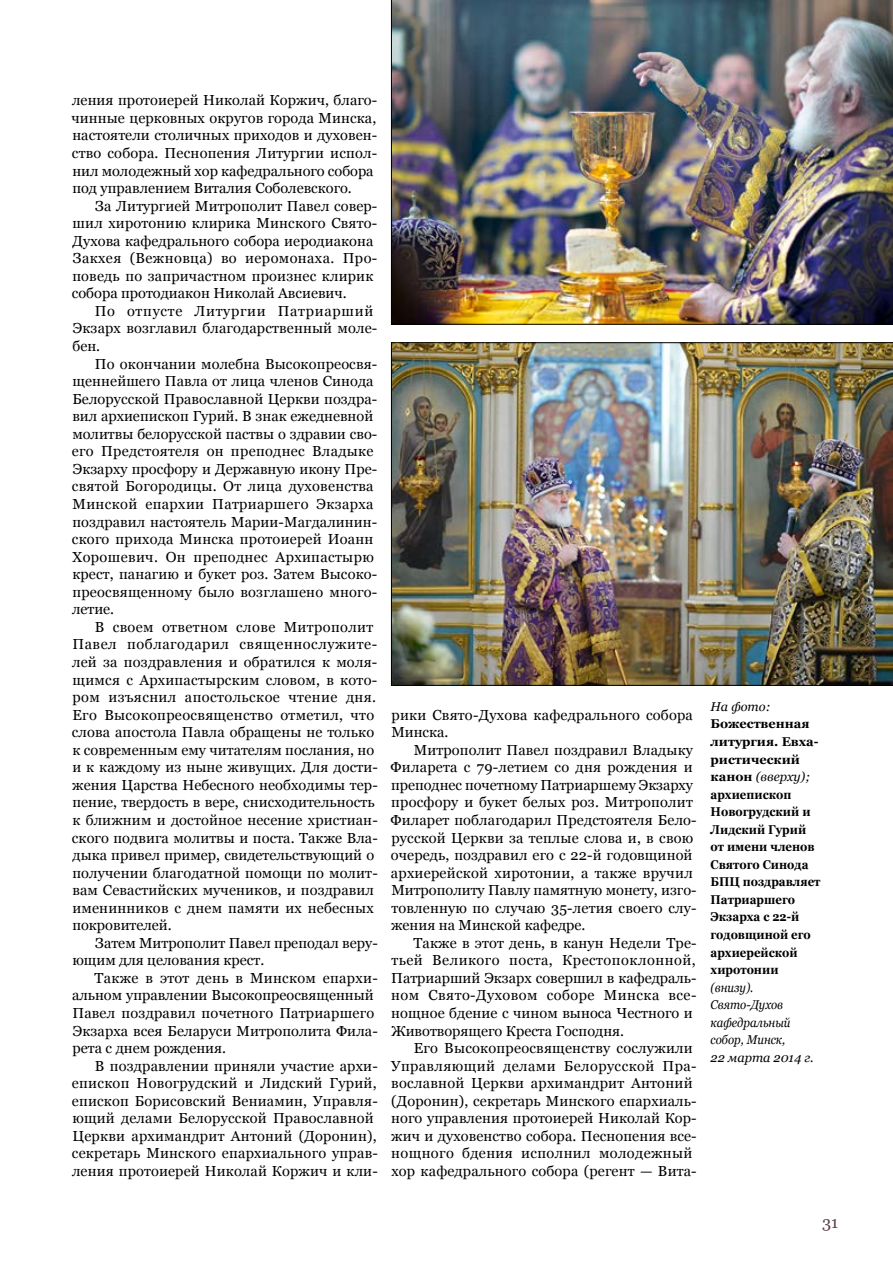
<style>
.page{position:relative;width:893px;height:1263px;background:#fff}
.page>*{position:absolute;margin:0;border:0;box-sizing:border-box;transform-origin:0 0}
.t1{font:16.5px "Georgia";color:#5d414d}
.t2{font:14.55px "Georgia";letter-spacing:.01em;color:#000}
.t3{font:14.55px "Georgia";letter-spacing:.03em;color:#000}
.t4{font:14.55px "Georgia";letter-spacing:.035em;color:#000}
.t5{font:14.55px "Georgia";letter-spacing:.04em;color:#000}
.t6{font:14.55px "Georgia";letter-spacing:.05em;color:#000}
.t7{font:700 12.75px/17.5px "Georgia";color:#000}
.s1{font-weight:400;font-style:italic}
</style>
<div class="page">
<img style="left:391px;top:0;width:502px;height:324px">
<img style="left:391px;top:342px;width:502px;height:343px">
<p class="t2" style="left:72px;top:91px;width:307px">ления протоиерей Николай Коржич, благо-</p>
<p class="t2" style="left:72px;top:109px;width:306px">чинные церковных округов города Минска,</p>
<p class="t2" style="left:72px;top:127px;width:306px">настоятели столичных приходов и духовен-</p>
<p class="t2" style="left:72px;top:144px;width:307px">ство собора. Песнопения Литургии испол-</p>
<p class="t2" style="left:72px;top:162px;width:303px">нил молодежный хор кафедрального собора</p>
<p class="t2" style="left:72px;top:179px;width:281px">под управлением Виталия Соболевского.</p>
<p class="t2" style="left:95px;top:197px;width:284px">За Литургией Митрополит Павел совер-</p>
<p class="t2" style="left:73px;top:214px;width:306px">шил хиротонию клирика Минского Свято-</p>
<p class="t2" style="left:73px;top:232px;width:302px">Духова кафедрального собора иеродиакона</p>
<p class="t3" style="left:73px;top:249px;width:306px">Закхея (Вежновца) во иеромонаха. Про-</p>
<p class="t2" style="left:72px;top:267px;width:303px">поведь по запричастном произнес клирик</p>
<p class="t2" style="left:72px;top:285px;width:276px">собора протодиакон Николай Авсиевич.</p>
<p class="t6" style="left:95px;top:302px;width:280px">По отпусте Литургии Патриарший</p>
<p class="t2" style="left:73px;top:320px;width:306px">Экзарх возглавил благодарственный моле-</p>
<p class="t2" style="left:73px;top:337px;width:29px">бен.</p>
<p class="t2" style="left:95px;top:355px;width:284px">По окончании молебна Высокопреосвя-</p>
<p class="t2" style="left:73px;top:372px;width:303px">щеннейшего Павла от лица членов Синода</p>
<p class="t2" style="left:72px;top:390px;width:306px">Белорусской Православной Церкви поздра-</p>
<p class="t2" style="left:72px;top:407px;width:302px">вил архиепископ Гурий. В знак ежедневной</p>
<p class="t2" style="left:72px;top:425px;width:306px">молитвы белорусской паствы о здравии сво-</p>
<p class="t2" style="left:72px;top:442px;width:303px">его Предстоятеля он преподнес Владыке</p>
<p class="t2" style="left:73px;top:460px;width:306px">Экзарху просфору и Державную икону Пре-</p>
<p class="t2" style="left:72px;top:478px;width:303px">святой Богородицы. От лица духовенства</p>
<p class="t2" style="left:72px;top:495px;width:303px">Минской епархии Патриаршего Экзарха</p>
<p class="t2" style="left:72px;top:513px;width:306px">поздравил настоятель Марии-Магдалинин-</p>
<p class="t2" style="left:72px;top:530px;width:303px">ского прихода Минска протоиерей Иоанн</p>
<p class="t2" style="left:72px;top:548px;width:303px">Хорошевич. Он преподнес Архипастырю</p>
<p class="t2" style="left:72px;top:565px;width:306px">крест, панагию и букет роз. Затем Высоко-</p>
<p class="t2" style="left:72px;top:583px;width:306px">преосвященному было возглашено много-</p>
<p class="t2" style="left:72px;top:600px;width:44px">летие.</p>
<p class="t2" style="left:95px;top:618px;width:280px">В своем ответном слове Митрополит</p>
<p class="t5" style="left:72px;top:636px;width:306px">Павел поблагодарил священнослужите-</p>
<p class="t2" style="left:72px;top:653px;width:307px">лей за поздравления и обратился к моля-</p>
<p class="t2" style="left:73px;top:671px;width:306px">щимся с Архипастырским словом, в кото-</p>
<p class="t3" style="left:73px;top:688px;width:305px">ром изъяснил апостольское чтение дня.</p>
<p class="t2" style="left:72px;top:706px;width:303px">Его Высокопреосвященство отметил, что</p>
<p class="t2" style="left:72px;top:723px;width:304px">слова апостола Павла обращены не только</p>
<p class="t2" style="left:72px;top:741px;width:303px">к современным ему читателям послания, но</p>
<p class="t2" style="left:72px;top:758px;width:307px">и к каждому из ныне живущих. Для дости-</p>
<p class="t2" style="left:72px;top:776px;width:307px">жения Царства Небесного необходимы тер-</p>
<p class="t2" style="left:72px;top:793px;width:304px">пение, твердость в вере, снисходительность</p>
<p class="t2" style="left:72px;top:811px;width:307px">к ближним и достойное несение христиан-</p>
<p class="t2" style="left:72px;top:829px;width:307px">ского подвига молитвы и поста. Также Вла-</p>
<p class="t2" style="left:73px;top:846px;width:303px">дыка привел пример, свидетельствующий о</p>
<p class="t2" style="left:72px;top:864px;width:307px">получении благодатной помощи по молит-</p>
<p class="t2" style="left:72px;top:881px;width:303px">вам Севастийских мучеников, и поздравил</p>
<p class="t2" style="left:72px;top:899px;width:303px">именинников с днем памяти их небесных</p>
<p class="t2" style="left:72px;top:916px;width:101px">покровителей.</p>
<p class="t2" style="left:95px;top:934px;width:284px">Затем Митрополит Павел преподал веру-</p>
<p class="t2" style="left:72px;top:951px;width:193px">ющим для целования крест.</p>
<p class="t2" style="left:95px;top:969px;width:285px">Также в этот день в Минском епархи-</p>
<p class="t2" style="left:72px;top:987px;width:303px">альном управлении Высокопреосвященный</p>
<p class="t2" style="left:72px;top:1004px;width:303px">Павел поздравил почетного Патриаршего</p>
<p class="t2" style="left:73px;top:1022px;width:307px">Экзарха всея Беларуси Митрополита Фила-</p>
<p class="t2" style="left:73px;top:1039px;width:155px">рета с днем рождения.</p>
<p class="t2" style="left:95px;top:1057px;width:284px">В поздравлении приняли участие архи-</p>
<p class="t2" style="left:72px;top:1074px;width:306px">епископ Новогрудский и Лидский Гурий,</p>
<p class="t2" style="left:72px;top:1092px;width:307px">епископ Борисовский Вениамин, Управля-</p>
<p class="t2" style="left:72px;top:1109px;width:303px">ющий делами Белорусской Православной</p>
<p class="t2" style="left:72px;top:1127px;width:306px">Церкви архимандрит Антоний (Доронин),</p>
<p class="t2" style="left:72px;top:1144px;width:307px">секретарь Минского епархиального управ-</p>
<p class="t2" style="left:72px;top:1162px;width:307px">ления протоиерей Николай Коржич и кли-</p>
<p class="t2" style="left:391px;top:706px;width:303px">рики Свято-Духова кафедрального собора</p>
<p class="t2" style="left:391px;top:723px;width:59px">Минска.</p>
<p class="t2" style="left:414px;top:741px;width:281px">Митрополит Павел поздравил Владыку</p>
<p class="t2" style="left:391px;top:758px;width:304px">Филарета с 79-летием со дня рождения и</p>
<p class="t2" style="left:391px;top:776px;width:303px">преподнес почетному Патриаршему Экзарху</p>
<p class="t2" style="left:391px;top:793px;width:303px">просфору и букет белых роз. Митрополит</p>
<p class="t2" style="left:391px;top:811px;width:308px">Филарет поблагодарил Предстоятеля Бело-</p>
<p class="t2" style="left:391px;top:829px;width:303px">русской Церкви за теплые слова и, в свою</p>
<p class="t2" style="left:391px;top:846px;width:303px">очередь, поздравил его с 22-й годовщиной</p>
<p class="t2" style="left:391px;top:864px;width:303px">архиерейской хиротонии, а также вручил</p>
<p class="t2" style="left:391px;top:881px;width:307px">Митрополиту Павлу памятную монету, изго-</p>
<p class="t2" style="left:391px;top:899px;width:307px">товленную по случаю 35-летия своего слу-</p>
<p class="t2" style="left:391px;top:916px;width:196px">жения на Минской кафедре.</p>
<p class="t2" style="left:413px;top:934px;width:285px">Также в этот день, в канун Недели Тре-</p>
<p class="t4" style="left:391px;top:951px;width:306px">тьей Великого поста, Крестопоклонной,</p>
<p class="t2" style="left:391px;top:969px;width:307px">Патриарший Экзарх совершил в кафедраль-</p>
<p class="t3" style="left:391px;top:987px;width:307px">ном Свято-Духовом соборе Минска все-</p>
<p class="t2" style="left:391px;top:1004px;width:303px">нощное бдение с чином выноса Честного и</p>
<p class="t2" style="left:391px;top:1022px;width:234px">Животворящего Креста Господня.</p>
<p class="t2" style="left:414px;top:1039px;width:280px">Его Высокопреосвященству сослужили</p>
<p class="t3" style="left:391px;top:1057px;width:307px">Управляющий делами Белорусской Пра-</p>
<p class="t2" style="left:391px;top:1074px;width:303px">вославной Церкви архимандрит Антоний</p>
<p class="t2" style="left:391px;top:1092px;width:307px">(Доронин), секретарь Минского епархиаль-</p>
<p class="t2" style="left:391px;top:1109px;width:307px">ного управления протоиерей Николай Кор-</p>
<p class="t2" style="left:391px;top:1127px;width:307px">жич и духовенство собора. Песнопения все-</p>
<p class="t2" style="left:391px;top:1144px;width:303px">нощного бдения исполнил молодежный</p>
<p class="t2" style="left:391px;top:1162px;width:307px">хор кафедрального собора (регент — Вита-</p>
<p class="t7" style="left:711px;top:698px;width:111px"><span class="s1">На фото:<br></span>Божественная литургия. Евха&shy;ристический канон <span class="s1">(вверху); </span>архиепископ<br>Новогрудский и<br>Лидский Гурий от имени членов<br>Святого Синода<br>БПЦ поздравляет<br>Патриаршего<br>Экзарха с 22-й годовщиной его архиерейской хиротонии <span class="s1">(внизу).<br>Свято-Духов кафедральный собор, Минск,<br>22 марта 2014 г.</span></p>
<p class="t1" style="left:822px;top:1212px;width:18px">31</p>
</div>
